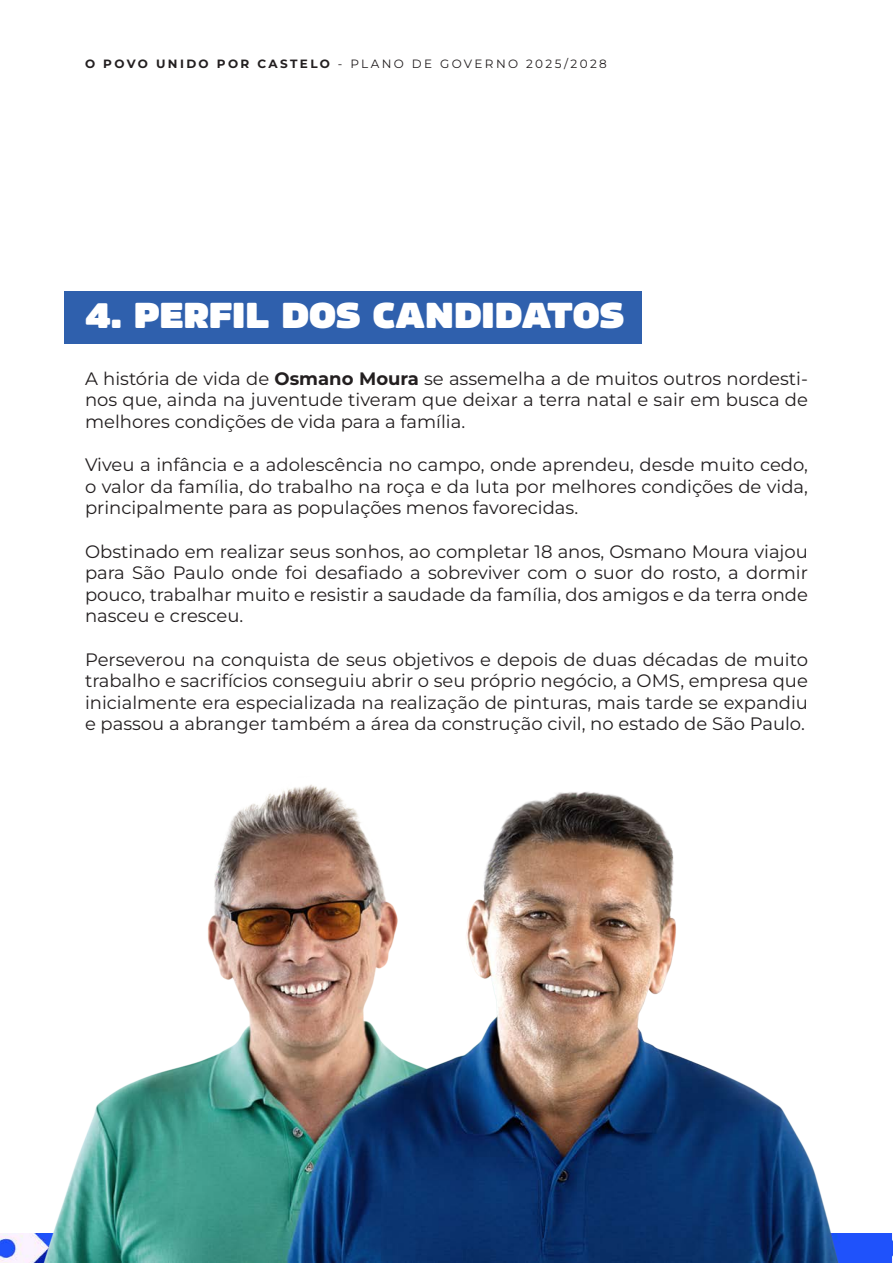
<style>
.page{position:relative;width:893px;height:1263px;background:#fff}
.page>*{position:absolute;margin:0;border:0;box-sizing:border-box;transform-origin:0 0}
.t1{font:900 expanded 36px "Amfibia";letter-spacing:-.005em;color:#fff}
.t2{font:18px/21.6px "Montserrat";color:#231f20;text-align:justify}
.t3{font:12px "Montserrat";letter-spacing:.2em;color:#231f20}
.s1{font-weight:700}
</style>
<div class="page">
<img style="left:0;top:1234px;width:892px;height:29px">
<svg style="left:892px;top:1234px;width:1px;height:29px"></svg>
<div style="left:65px;top:291px;width:577px;height:53px;background:#2f60ad"></div>
<img style="left:35px;top:784px;width:823px;height:479px">
<p class="t3" style="left:85px;top:55px;width:523px"><span class="s1">O POVO UNIDO POR CASTELO</span> - PLANO DE GOVERNO 2025/2028</p>
<p class="t1" style="left:85px;top:294px;width:541px">4. PERFIL DOS CANDIDATOS</p>
<p class="t2" style="left:85px;top:367px;width:724px">A história de vida de <span class="s1">Osmano Moura</span> se assemelha a de muitos outros nordesti&shy;nos que, ainda na juventude tiveram que deixar a terra natal e sair em busca de melhores condições de vida para a família.</p>
<p class="t2" style="left:85px;top:453px;width:724px">Viveu a infância e a adolescência no campo, onde aprendeu, desde muito cedo, o valor da família, do trabalho na roça e da luta por melhores condições de vida, principalmente para as populações menos favorecidas.</p>
<p class="t2" style="left:85px;top:540px;width:724px">Obstinado em realizar seus sonhos, ao completar 18 anos, Osmano Moura viajou para São Paulo onde foi desafiado a sobreviver com o suor do rosto, a dormir pouco, trabalhar muito e resistir a saudade da família, dos amigos e da terra onde nasceu e cresceu.</p>
<p class="t2" style="left:85px;top:648px;width:724px">Perseverou na conquista de seus objetivos e depois de duas décadas de muito trabalho e sacrifícios conseguiu abrir o seu próprio negócio, a OMS, empresa que inicialmente era especializada na realização de pinturas, mais tarde se expandiu e passou a abranger também a área da construção civil, no estado de São Paulo.</p>
</div>
